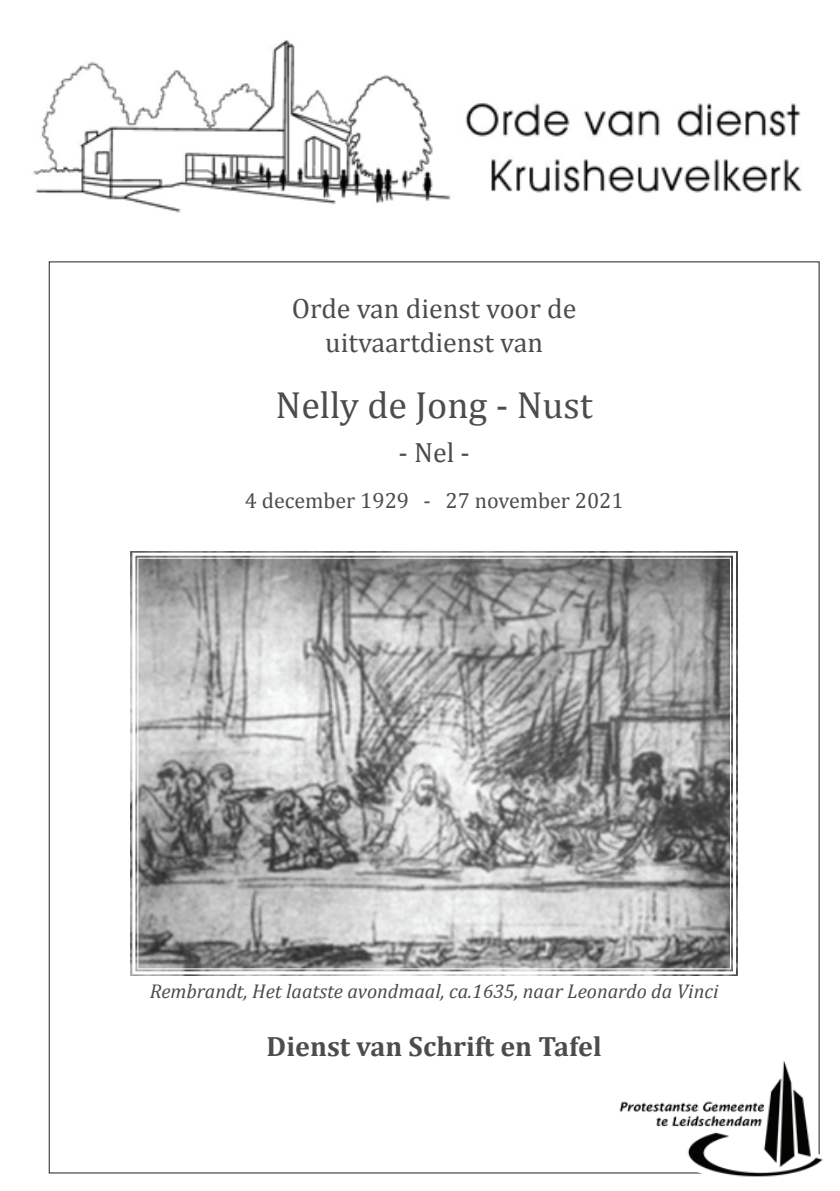
<style>
.page{position:relative;width:840px;height:1191px;background:#fff}
.page>*{position:absolute;margin:0;border:0;box-sizing:border-box;transform-origin:0 0}
.t1{font:38px "Cambria";color:#4b4c4d}
.t2{font:28px/33.6px "Cambria";color:#4b4c4d;text-align:center}
.t3{font:700 28px "Cambria";color:#4b4c4d}
.t4{font:22px "Cambria";color:#4b4c4d}
.t5{font:italic 20px "Cambria";color:#4b4c4d}
</style>
<div class="page">
<img style="left:33px;top:40px;width:769px;height:173px">
<img style="left:614px;top:1057px;width:209px;height:120px">
<svg style="left:131px;top:551px;width:606px;height:425px;background:#a5a6a5"></svg>
<h2 class="t2" style="left:292px;top:292px;width:286px">Orde van dienst voor de uitvaartdienst van</h2>
<h1 class="t1" style="left:275px;top:382px;width:318px">Nelly de Jong - Nust</h1>
<h2 class="t2" style="left:398px;top:435px;width:73px">- Nel -</h2>
<p class="t4" style="left:244px;top:487px;width:380px">4 december 1929 - 27 november 2021</p>
<p class="t5" style="left:150px;top:977px;width:569px">Rembrandt, Het laatste avondmaal, ca.1635, naar Leonardo da Vinci</p>
<h2 class="t3" style="left:266px;top:1026px;width:336px">Dienst van Schrift en Tafel</h2>
</div>
